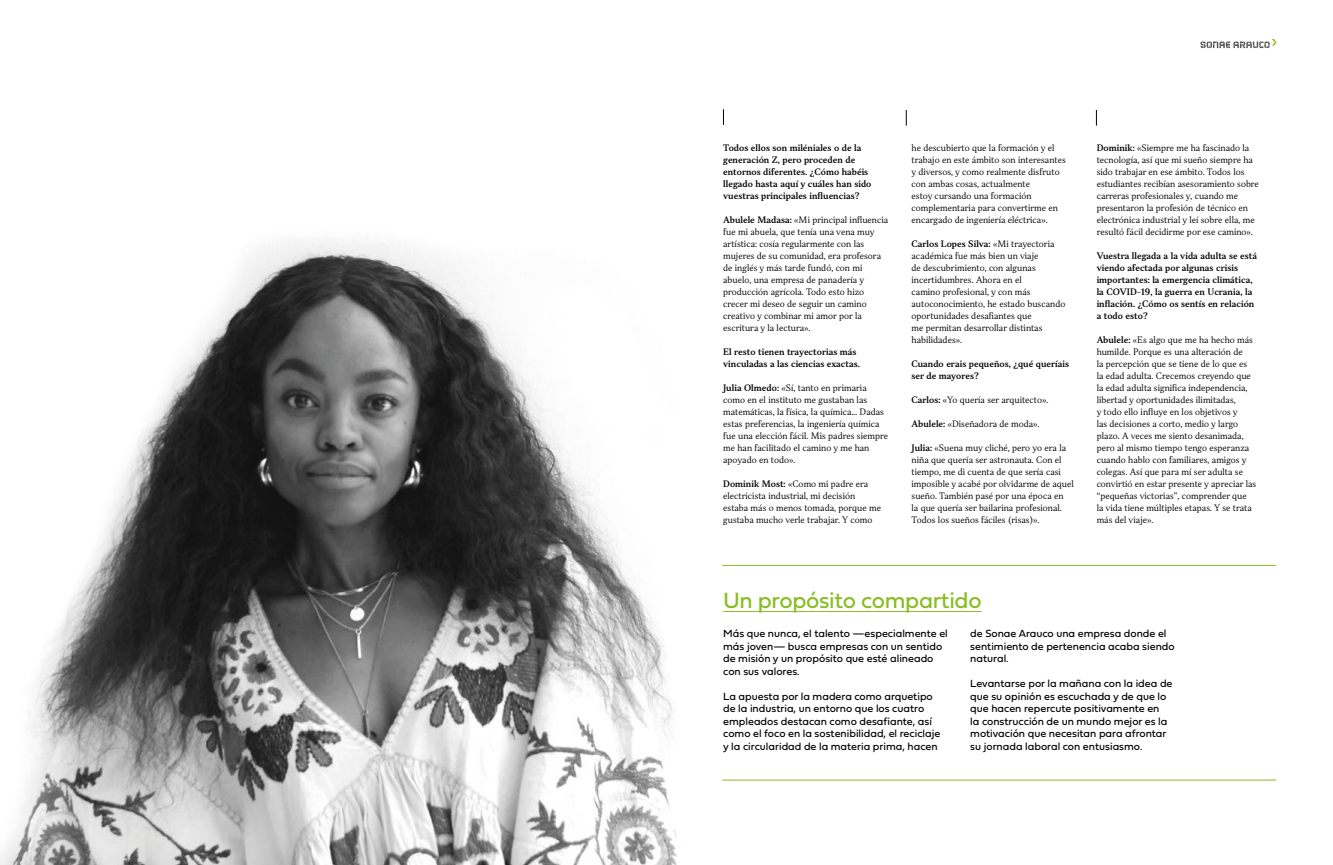
<style>
.page{position:relative;width:1333px;height:865px;background:#fff}
.page>*{position:absolute;margin:0;border:0;box-sizing:border-box;transform-origin:0 0}
.t1{font:23px "Fieldwork Geo Regular";letter-spacing:-.01em;color:#89bd24}
.t2{font:10.8px/12.5px "Fieldwork Geo Regular";color:#000}
.t3{font:300 8.5px/12px "TT Jenevers";letter-spacing:.005em;color:#000}
.t4{font:500 8.5px/12px "TT Jenevers";letter-spacing:.005em;color:#000}
.s1{font-weight:500}
</style>
<div class="page">
<img style="left:0;top:240px;width:748px;height:625px">
<svg style="left:1200px;top:39px;width:76px;height:9px"></svg>
<svg style="left:1096px;top:110px;width:1px;height:16px"></svg>
<hr style="left:722px;top:565px;width:554px;height:1px;background:#89bd24">
<hr style="left:722px;top:779px;width:554px;height:1px;background:#89bd24">
<svg style="left:906px;top:110px;width:1px;height:16px"></svg>
<svg style="left:723px;top:109px;width:1px;height:16px"></svg>
<hr style="left:723px;top:611px;width:258px;height:1px;background:#89bd24">
<p class="t4" style="left:723px;top:142px;width:150px">Todos ellos son miléniales o de la generación Z, pero proceden de entornos diferentes. ¿Cómo habéis llegado hasta aquí y cuáles han sido vuestras principales influencias?</p>
<p class="t3" style="left:723px;top:214px;width:166px"><span class="s1">Abulele Madasa:</span> «Mi principal influencia fue mi abuela, que tenía una vena muy artística: cosía regularmente con las mujeres de su comunidad, era profesora de inglés y más tarde fundó, con mi abuelo, una empresa de panadería y producción agrícola. Todo esto hizo crecer mi deseo de seguir un camino creativo y combinar mi amor por la escritura y la lectura».</p>
<p class="t4" style="left:723px;top:346px;width:138px">El resto tienen trayectorias más vinculadas a las ciencias exactas.</p>
<p class="t3" style="left:723px;top:382px;width:166px"><span class="s1">Julia Olmedo:</span> «Sí, tanto en primaria como en el instituto me gustaban las matemáticas, la física, la química... Dadas estas preferencias, la ingeniería química fue una elección fácil. Mis padres siempre me han facilitado el camino y me han apoyado en todo».</p>
<p class="t3" style="left:723px;top:478px;width:159px"><span class="s1">Dominik Most:</span> «Como mi padre era electricista industrial, mi decisión estaba más o menos tomada, porque me gustaba mucho verle trabajar. Y como</p>
<p class="t3" style="left:911px;top:142px;width:156px">he descubierto que la formación y el trabajo en este ámbito son interesantes y diversos, y como realmente disfruto con ambas cosas, actualmente<br>estoy cursando una formación complementaria para convertirme en encargado de ingeniería eléctrica».</p>
<p class="t3" style="left:911px;top:238px;width:155px"><span class="s1">Carlos Lopes Silva:</span> «Mi trayectoria académica fue más bien un viaje<br>de descubrimiento, con algunas incertidumbres. Ahora en el<br>camino profesional, y con más autoconocimiento, he estado buscando oportunidades desafiantes que<br>me permitan desarrollar distintas habilidades».</p>
<p class="t4" style="left:911px;top:358px;width:159px">Cuando erais pequeños, ¿qué queríais ser de mayores?</p>
<p class="t3" style="left:911px;top:394px;width:138px"><span class="s1">Carlos:</span> «Yo quería ser arquitecto».</p>
<p class="t3" style="left:911px;top:418px;width:129px"><span class="s1">Abulele:</span> «Diseñadora de moda».</p>
<p class="t3" style="left:911px;top:442px;width:164px"><span class="s1">Julia:</span> «Suena muy cliché, pero yo era la niña que quería ser astronauta. Con el tiempo, me di cuenta de que sería casi imposible y acabé por olvidarme de aquel sueño. También pasé por una época en<br>la que quería ser bailarina profesional.<br>Todos los sueños fáciles (risas)».</p>
<p class="t3" style="left:1096px;top:142px;width:164px"><span class="s1">Dominik:</span> «Siempre me ha fascinado la tecnología, así que mi sueño siempre ha sido trabajar en ese ámbito. Todos los estudiantes recibían asesoramiento sobre carreras profesionales y, cuando me presentaron la profesión de técnico en electrónica industrial y leí sobre ella, me resultó fácil decidirme por ese camino».</p>
<p class="t4" style="left:1096px;top:250px;width:162px">Vuestra llegada a la vida adulta se está viendo afectada por algunas crisis importantes: la emergencia climática, la COVID-19, la guerra en Ucrania, la inflación. ¿Cómo os sentís en relación a todo esto?</p>
<p class="t3" style="left:1096px;top:334px;width:161px"><span class="s1">Abulele:</span> «Es algo que me ha hecho más humilde. Porque es una alteración de<br>la percepción que se tiene de lo que es<br>la edad adulta. Crecemos creyendo que la edad adulta significa independencia, libertad y oportunidades ilimitadas,<br>y todo ello influye en los objetivos y<br>las decisiones a corto, medio y largo plazo. A veces me siento desanimada, pero al mismo tiempo tengo esperanza cuando hablo con familiares, amigos y colegas. Así que para mí ser adulta se convirtió en estar presente y apreciar las “pequeñas victorias”, comprender que<br>la vida tiene múltiples etapas. Y se trata más del viaje».</p>
<h1 class="t1" style="left:723px;top:582px;width:260px">Un propósito compartido</h1>
<p class="t2" style="left:723px;top:627px;width:226px">Más que nunca, el talento —especialmente el más joven— busca empresas con un sentido de misión y un propósito que esté alineado con sus valores.</p>
<p class="t2" style="left:723px;top:689px;width:219px">La apuesta por la madera como arquetipo de la industria, un entorno que los cuatro empleados destacan como desafiante, así como el foco en la sostenibilidad, el reciclaje y la circularidad de la materia prima, hacen</p>
<p class="t2" style="left:970px;top:627px;width:206px">de Sonae Arauco una empresa donde el sentimiento de pertenencia acaba siendo natural.</p>
<p class="t2" style="left:970px;top:677px;width:204px">Levantarse por la mañana con la idea de que su opinión es escuchada y de que lo que hacen repercute positivamente en<br>la construcción de un mundo mejor es la motivación que necesitan para afrontar su jornada laboral con entusiasmo.</p>
</div>
